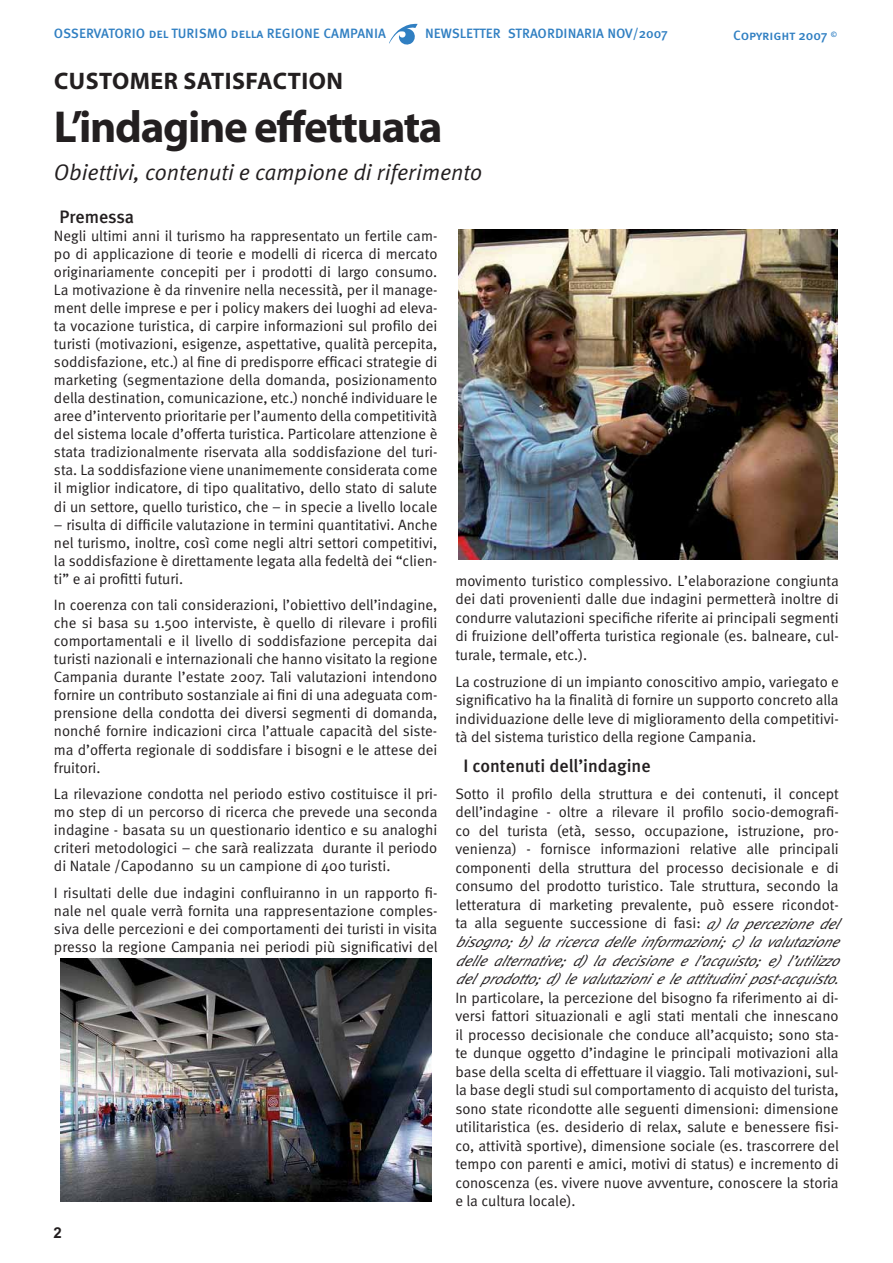
<style>
.page{position:relative;width:893px;height:1263px;background:#fff}
.page>*{position:absolute;margin:0;border:0;box-sizing:border-box;transform-origin:0 0}
.t1{font:700 45px "Myriad Pro";letter-spacing:-.03em;color:#231f20}
.t2{font:700 24px "Myriad Pro";letter-spacing:.02em;color:#231f20}
.t3{font:italic 22.5px "Meta Normal";color:#231f20}
.t4{font:500 18px "Meta";color:#231f20}
.t5{font:15px/18px "Meta Normal";color:#231f20;text-align:justify}
.t6{font:italic 15px/18.5px "Meta Normal LF";color:#231f20;text-align:justify}
.t7{font:700 15px "Arial";color:#231f20}
.t8{font:13.5px "Meta Medium Caps";color:#307fc2}
.s1{font-family:"Meta Normal LF";font-style:italic}
</style>
<div class="page">
<svg style="left:389px;top:24px;width:29px;height:21px"></svg>
<img style="left:61px;top:958px;width:371px;height:243px">
<img style="left:459px;top:230px;width:378px;height:330px">
<p class="t8" style="left:54px;top:26px;width:333px">OSSERVATORIO del TURISMO della REGIONE CAMPANIA</p>
<p class="t8" style="left:425px;top:26px;width:244px">NEWSLETTER STRAORDINARIA NOV/2007</p>
<p class="t8" style="left:733px;top:28px;width:105px">Copyright 2007 <sup>©</sup></p>
<h2 class="t2" style="left:54px;top:72px;width:290px">CUSTOMER SATISFACTION</h2>
<h1 class="t1" style="left:54px;top:110px;width:390px">L’indagine effettuata</h1>
<h3 class="t3" style="left:54px;top:164px;width:430px">Obiettivi, contenuti e campione di riferimento</h3>
<p class="t4" style="left:60px;top:210px;width:76px">Premessa</p>
<p class="t5" style="left:54px;top:228px;width:385px">Negli ultimi anni il turismo ha rappresentato un fertile cam&shy;po di applicazione di teorie e modelli di ricerca di mercato originariamente concepiti per i prodotti di largo consumo.<br>La motivazione è da rinvenire nella necessità, per il manage&shy;ment delle imprese e per i policy makers dei luoghi ad eleva&shy;ta vocazione turistica, di carpire informazioni sul profilo dei turisti (motivazioni, esigenze, aspettative, qualità percepita, soddisfazione, etc.) al fine di predisporre efficaci strategie di marketing (segmentazione della domanda, posizionamento della destination, comunicazione, etc.) nonché individuare le aree d’intervento prioritarie per l’aumento della competitività del sistema locale d’offerta turistica. Particolare attenzione è stata tradizionalmente riservata alla soddisfazione del turi&shy;sta. La soddisfazione viene unanimemente considerata come il miglior indicatore, di tipo qualitativo, dello stato di salute di un settore, quello turistico, che – in specie a livello locale</p>
<p class="t5" style="left:54px;top:516px;width:385px">– risulta di difficile valutazione in termini quantitativi. Anche nel turismo, inoltre, così come negli altri settori competitivi, la soddisfazione è direttamente legata alla fedeltà dei “clien&shy;ti” e ai profitti futuri.</p>
<p class="t5" style="left:54px;top:597px;width:385px">In coerenza con tali considerazioni, l’obiettivo dell’indagine, che si basa su 1.500 interviste, è quello di rilevare i profili comportamentali e il livello di soddisfazione percepita dai turisti nazionali e internazionali che hanno visitato la regione Campania durante l’estate 2007. Tali valutazioni intendono fornire un contributo sostanziale ai fini di una adeguata com&shy;prensione della condotta dei diversi segmenti di domanda, nonché fornire indicazioni circa l’attuale capacità del siste&shy;ma d’offerta regionale di soddisfare i bisogni e le attese dei fruitori.</p>
<p class="t5" style="left:54px;top:786px;width:385px">La rilevazione condotta nel periodo estivo costituisce il pri&shy;mo step di un percorso di ricerca che prevede una seconda indagine - basata su un questionario identico e su analoghi criteri metodologici – che sarà realizzata durante il periodo di Natale /Capodanno su un campione di 400 turisti.</p>
<p class="t5" style="left:54px;top:885px;width:385px">I risultati delle due indagini confluiranno in un rapporto fi&shy;nale nel quale verrà fornita una rappresentazione comples&shy;siva delle percezioni e dei comportamenti dei turisti in visita presso la regione Campania nei periodi più significativi del</p>
<p class="t7" style="left:54px;top:1224px;width:10px">2</p>
<p class="t5" style="left:455px;top:572px;width:385px;line-height:18.5px">movimento turistico complessivo. L’elaborazione congiunta dei dati provenienti dalle due indagini permetterà inoltre di condurre valutazioni specifiche riferite ai principali segmenti di fruizione dell’offerta turistica regionale (es. balneare, cul&shy;turale, termale, etc.).</p>
<p class="t5" style="left:455px;top:673px;width:385px;line-height:18.5px">La costruzione di un impianto conoscitivo ampio, variegato e significativo ha la finalità di fornire un supporto concreto alla individuazione delle leve di miglioramento della competitivi&shy;tà del sistema turistico della regione Campania.</p>
<p class="t4" style="left:463px;top:759px;width:189px">I contenuti dell’indagine</p>
<p class="t5" style="left:455px;top:786px;width:386px;line-height:18.5px">Sotto il profilo della struttura e dei contenuti, il concept dell’indagine - oltre a rilevare il profilo socio-demografi&shy;co del turista (età, sesso, occupazione, istruzione, pro&shy;venienza) - fornisce informazioni relative alle principali componenti della struttura del processo decisionale e di consumo del prodotto turistico. Tale struttura, secondo la letteratura di marketing prevalente, può essere ricondot&shy;ta alla seguente successione di fasi: <span class="s1">a) la percezione del</span></p>
<p class="t6" style="left:455px;top:934px;width:390px">bisog no; b) la ricerca delle informazioni; c) la valutazione delle alternative; d) la decisione e l ’acquisto; e) l ’utilizzo del p rodotto;d) levalutazioni eleattitudini p ost-acquisto.</p>
<p class="t5" style="left:455px;top:989px;width:385px;line-height:18.5px">In particolare, la percezione del bisogno fa riferimento ai di&shy;versi fattori situazionali e agli stati mentali che innescano il processo decisionale che conduce all’acquisto; sono sta&shy;te dunque oggetto d’indagine le principali motivazioni alla base della scelta di effettuare il viaggio. Tali motivazioni, sul&shy;la base degli studi sul comportamento di acquisto del turista, sono state ricondotte alle seguenti dimensioni: dimensione utilitaristica (es. desiderio di relax, salute e benessere fisi&shy;co, attività sportive), dimensione sociale (es. trascorrere del tempo con parenti e amici, motivi di status) e incremento di conoscenza (es. vivere nuove avventure, conoscere la storia e la cultura locale).</p>
</div>
